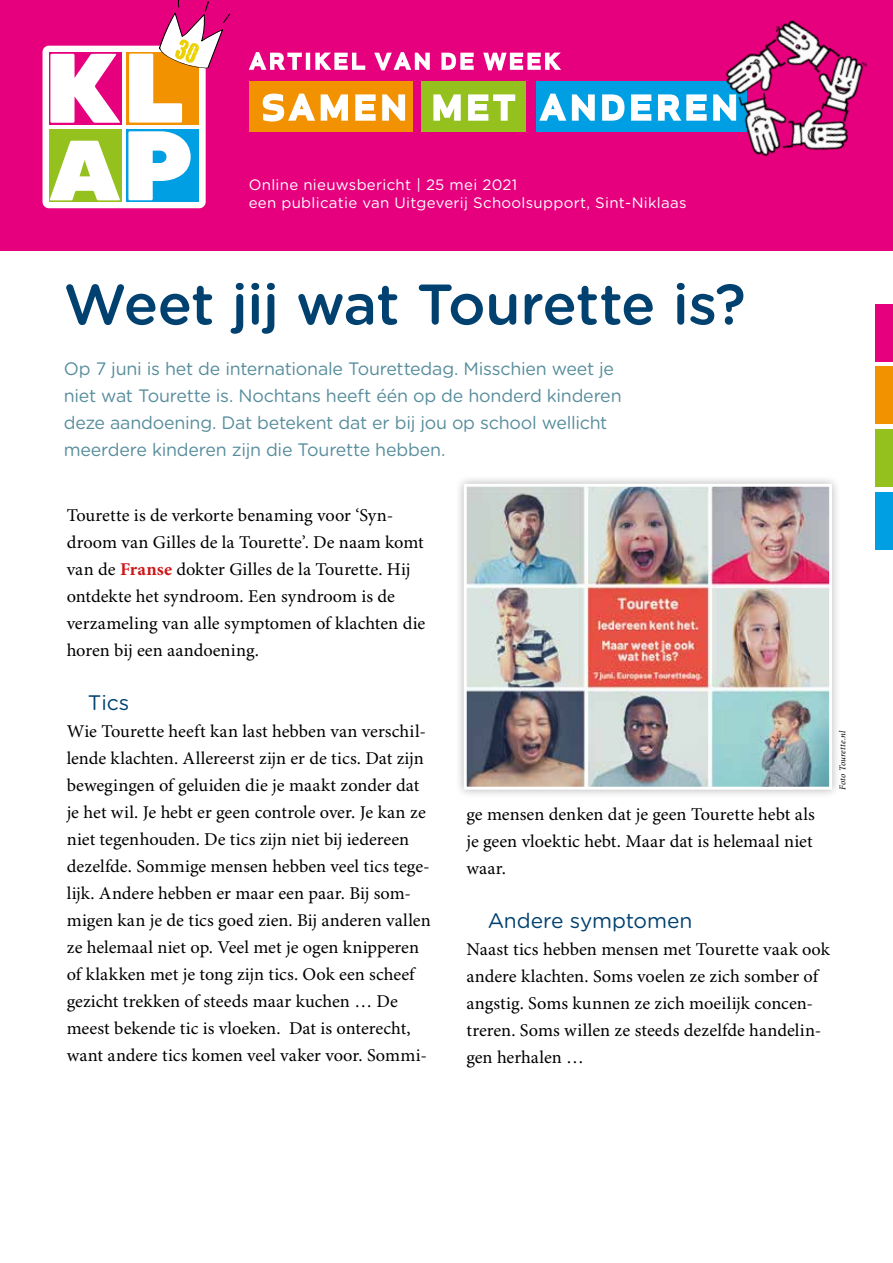
<style>
.page{position:relative;width:893px;height:1263px;background:#fff}
.page>*{position:absolute;margin:0;border:0;box-sizing:border-box;transform-origin:0 0}
.t1{font:500 57px "Gotham Rounded";letter-spacing:-.015em;color:#004170}
.t2{font:21px "Gotham Rounded";letter-spacing:-.005em;color:#004170}
.t3{font:18px/27px "Minion Pro";color:#000}
.t4{font:18px/27px "Gotham Rounded";letter-spacing:-.015em;color:#578d9c}
.t5{font:15px/18px "Gotham Rounded";letter-spacing:.02em;color:#fff}
.t6{font:italic 9px "Minion Pro";letter-spacing:.02em;color:#000}
.s1{font-weight:700;color:#cd1719}
</style>
<div class="page">
<div style="left:876px;top:304px;width:17px;height:57px;background:#e6007d"></div>
<div style="left:876px;top:366px;width:17px;height:58px;background:#f39200"></div>
<div style="left:876px;top:429px;width:17px;height:58px;background:#95c11f"></div>
<div style="left:876px;top:492px;width:17px;height:57px;background:#009fe3"></div>
<div style="left:455px;top:475px;width:386px;height:324px;background:#000;opacity:.3"></div>
<img style="left:468px;top:488px;width:360px;height:298px">
<div style="left:464px;top:484px;width:368px;height:306px;border:3px solid #fff"></div>
<div style="left:0;top:0;width:893px;height:251px;background:#e6007d"></div>
<svg style="left:46px;top:49px;width:156px;height:156px;background:#e7d9d2"></svg>
<div style="left:43px;top:46px;width:163px;height:162px;border:6px solid #fff;border-radius:3px"></div>
<svg style="left:49px;top:52px;width:72px;height:72px"></svg>
<div style="left:126px;top:52px;width:73px;height:72px;background:#f39200"></div>
<div style="left:49px;top:130px;width:72px;height:72px;background:#95c11f"></div>
<div style="left:126px;top:130px;width:73px;height:72px;background:#009fe3"></div>
<svg style="left:50px;top:54px;width:70px;height:69px"></svg>
<svg style="left:50px;top:141px;width:70px;height:59px"></svg>
<svg style="left:128px;top:131px;width:63px;height:69px"></svg>
<svg style="left:249px;top:52px;width:312px;height:18px"></svg>
<div style="left:249px;top:81px;width:164px;height:51px;background:#f39200"></div>
<div style="left:536px;top:81px;width:210px;height:51px;background:#009fe3"></div>
<div style="left:421px;top:81px;width:105px;height:51px;background:#95c11f"></div>
<svg style="left:223px;top:13px;width:8px;height:10px"></svg>
<svg style="left:129px;top:0;width:94px;height:123px"></svg>
<img style="left:726px;top:20px;width:142px;height:137px">
<svg style="left:263px;top:94px;width:473px;height:28px"></svg>
<p class="t5" style="left:249px;top:175px;width:439px">Online nieuwsbericht | 25 mei 2021<br>een publicatie van Uitgeverij Schoolsupport, Sint-Niklaas</p>
<h1 class="t1" style="left:64px;top:264px;width:683px">Weet jij wat Tourette is?</h1>
<p class="t4" style="left:64px;top:355px;width:559px">Op 7 juni is het de internationale Tourettedag. Misschien weet je niet wat Tourette is. Nochtans heeft één op de honderd kinderen deze aandoening. Dat betekent dat er bij jou op school wellicht meerdere kinderen zijn die Tourette hebben.</p>
<p class="t3" style="left:67px;top:503px;width:360px">Tourette is de verkorte benaming voor ‘Syn&shy;droom van Gilles de la Tourette’. De naam komt van de <span class="s1">Franse</span> dokter Gilles de la Tourette. Hij ontdekte het syndroom. Een syndroom is de verzameling van alle symptomen of klachten die horen bij een aandoening.</p>
<p class="t2" style="left:88px;top:688px;width:43px">Tics</p>
<p class="t3" style="left:67px;top:719px;width:365px">Wie Tourette heeft kan last hebben van verschil&shy;lende klachten. Allereerst zijn er de tics. Dat zijn bewegingen of geluiden die je maakt zonder dat je het wil. Je hebt er geen controle over. Je kan ze niet tegenhouden. De tics zijn niet bij iedereen dezelfde. Sommige mensen hebben veel tics tege&shy;lijk. Andere hebben er maar een paar. Bij som&shy;migen kan je de tics goed zien. Bij anderen vallen ze helemaal niet op. Veel met je ogen knipperen of klakken met je tong zijn tics. Ook een scheef gezicht trekken of steeds maar kuchen … De meest bekende tic is vloeken. Dat is onterecht, want andere tics komen veel vaker voor. Sommi-</p>
<p class="t3" style="left:466px;top:801px;width:350px;text-align:justify">ge mensen denken dat je geen Tourette hebt als je geen vloektic hebt. Maar dat is helemaal niet waar.</p>
<p class="t2" style="left:488px;top:906px;width:206px">Andere symptomen</p>
<p class="t3" style="left:466px;top:936px;width:365px">Naast tics hebben mensen met Tourette vaak ook andere klachten. Soms voelen ze zich somber of angstig. Soms kunnen ze zich moeilijk concen&shy;treren. Soms willen ze steeds dezelfde handelin&shy;gen herhalen …</p>
<p class="t6" style="left:837px;top:790px;width:61px;rotate:-90deg">Foto Tourette.nl</p>
</div>
